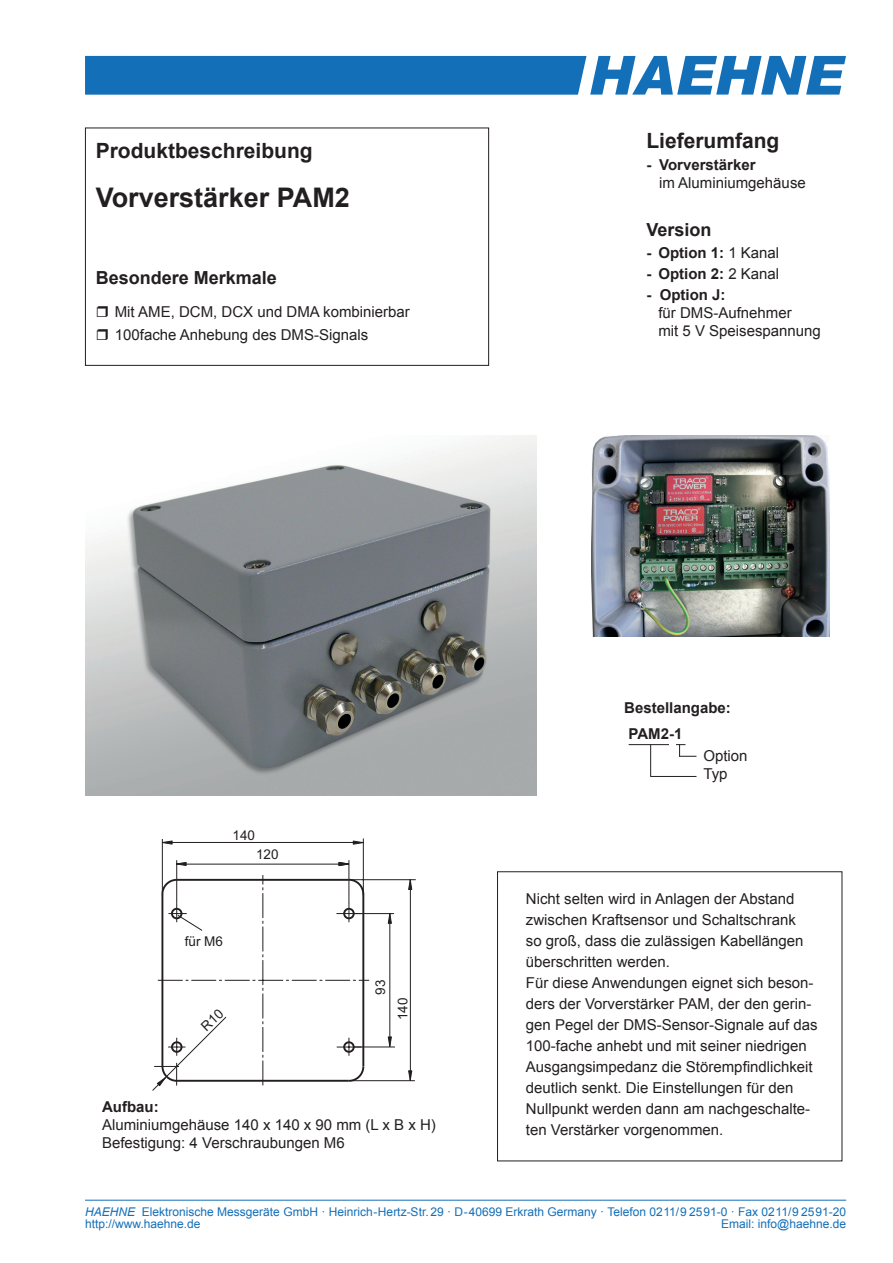
<style>
.page{position:relative;width:893px;height:1263px;background:#fff}
.page>*{position:absolute;margin:0;border:0;box-sizing:border-box;transform-origin:0 0}
.t1{font:italic 900 54px "Arial";color:#136fb8}
.t2{font:700 27px "Arial";color:#231f20}
.t3{font:700 21px "Arial";color:#231f20}
.t4{font:700 18px "Arial";color:#231f20}
.t5{font:15px/21px "Arial";color:#231f20}
.t6{font:700 15px/26.4px "Arial";color:#231f20}
.t7{font:13.5px "Arial";color:#231f20}
.t8{font:12px/11.7px "Arial";color:#136fb8}
.s1{font-weight:400}
.s2{font-style:italic}
</style>
<div class="page">
<div style="left:85px;top:128px;width:404px;height:238px;border:1px solid #231f20"></div>
<hr style="left:85px;top:1200px;width:761px;height:1px;background:#136fb8">
<div style="left:85px;top:56px;width:501px;height:39px;background:#136fb8"></div>
<img style="left:85px;top:435px;width:452px;height:360px">
<img style="left:591px;top:435px;width:238px;height:201px">
<hr style="left:650px;top:744px;width:1px;height:32px;background:#231f20">
<hr style="left:650px;top:776px;width:46px;height:1px;background:#231f20">
<hr style="left:629px;top:744px;width:56px;height:1px;background:#231f20">
<div style="left:669px;top:743px;width:7px;height:6px;background:#fff"></div>
<svg style="left:679px;top:744px;width:17px;height:13px"></svg>
<hr style="left:176px;top:860px;width:1px;height:44px;background:#231f20">
<hr style="left:177px;top:864px;width:172px;height:1px;background:#231f20">
<hr style="left:348px;top:860px;width:1px;height:43px;background:#231f20">
<hr style="left:162px;top:839px;width:1px;height:54px;background:#231f20">
<hr style="left:162px;top:842px;width:201px;height:1px;background:#231f20">
<hr style="left:363px;top:838px;width:1px;height:58px;background:#231f20">
<hr style="left:351px;top:879px;width:65px;height:1px;background:#231f20">
<hr style="left:354px;top:913px;width:40px;height:1px;background:#231f20">
<hr style="left:389px;top:914px;width:1px;height:131px;background:#231f20">
<hr style="left:410px;top:880px;width:1px;height:201px;background:#231f20">
<svg style="left:407px;top:879px;width:6px;height:11px"></svg>
<svg style="left:161px;top:840px;width:12px;height:5px"></svg>
<svg style="left:408px;top:1070px;width:5px;height:10px"></svg>
<hr style="left:353px;top:1046px;width:42px;height:1px;background:#231f20">
<hr style="left:351px;top:1080px;width:64px;height:1px;background:#231f20">
<svg style="left:387px;top:913px;width:5px;height:11px"></svg>
<svg style="left:176px;top:861px;width:11px;height:6px"></svg>
<svg style="left:352px;top:840px;width:12px;height:5px"></svg>
<svg style="left:387px;top:1036px;width:5px;height:12px"></svg>
<svg style="left:338px;top:861px;width:12px;height:6px"></svg>
<div style="left:497px;top:871px;width:345px;height:290px;border:1px solid #231f20"></div>
<svg style="left:152px;top:875px;width:217px;height:216px"></svg>
<h3 class="t3" style="left:96px;top:136px;width:219px">Produktbeschreibung</h3>
<h2 class="t2" style="left:96px;top:180px;width:256px">Vorverstärker PAM2</h2>
<p class="t4" style="left:96px;top:266px;width:183px">Besondere Merkmale</p>
<p class="t5" style="left:115px;top:300px;width:297px;line-height:23.7px">Mit AME, DCM, DCX und DMA kombinierbar<br>100fache Anhebung des DMS-Signals</p>
<h1 class="t1" style="left:588px;top:42px;width:256px">HAEHNE</h1>
<h3 class="t3" style="left:646px;top:126px;width:135px">Lieferumfang</h3>
<p class="t6" style="left:646px;top:152px;width:111px">- Vorverstärker</p>
<p class="t5" style="left:659px;top:172px;width:148px">im Aluminiumgehäuse</p>
<p class="t4" style="left:646px;top:218px;width:67px">Version</p>
<p class="t6" style="left:646px;top:240px;width:134px">- Option 1: <span class="s1">1 Kanal</span></p>
<p class="t6" style="left:646px;top:261px;width:134px">- Option 2: <span class="s1">2 Kanal</span></p>
<p class="t6" style="left:646px;top:282px;width:81px">- Option J:</p>
<p class="t5" style="left:658px;top:304px;width:164px;line-height:18px">für DMS-Aufnehmer<br>mit 5 V Speisespannung</p>
<p class="t7" style="left:233px;top:827px;width:24px">140</p>
<p class="t7" style="left:185px;top:933px;width:40px">für M6</p>
<p class="t7" style="left:256px;top:847px;width:24px">120</p>
<p class="t7" style="left:373px;top:994px;width:17px;rotate:-90deg">93</p>
<p class="t7" style="left:395px;top:1020px;width:24px;rotate:-90deg">140</p>
<p class="t6" style="left:102px;top:1094px;width:58px">Aufbau:</p>
<p class="t5" style="left:102px;top:1116px;width:335px;line-height:18px">Aluminiumgehäuse 140 x 140 x 90 mm (L x B x H)<br>Befestigung: 4 Verschraubungen M6</p>
<p class="t6" style="left:624px;top:695px;width:108px">Bestellangabe:<br>PAM2-1</p>
<p class="t5" style="left:703px;top:747px;width:46px;line-height:18px">Option<br>Typ</p>
<p class="t5" style="left:526px;top:888px;width:293px">Nicht selten wird in Anlagen der Abstand zwischen Kraftsensor und Schaltschrank<br>so groß, dass die zulässigen Kabellängen überschritten werden.<br>Für diese Anwendungen eignet sich beson&shy;ders der Vorverstärker PAM, der den gerin&shy;gen Pegel der DMS-Sensor-Signale auf das 100-fache anhebt und mit seiner niedrigen Ausgangsimpedanz die Störempfindlichkeit deutlich senkt. Die Einstellungen für den Nullpunkt werden dann am nachgeschalte&shy;ten Verstärker vorgenommen.</p>
<p class="t8" style="left:85px;top:1206px;width:763px"><span class="s2">HAEHNE</span> Elektronische Messgeräte GmbH · Heinrich-Hertz-Str. 29 · D-40699 Erkrath Germany · Telefon 0211/9 25 91-0 · Fax 0211/9 25 91-20 http://www.haehne.de</p>
<p class="t8" style="left:721px;top:1218px;width:126px">Email: info@haehne.de</p>
</div>
